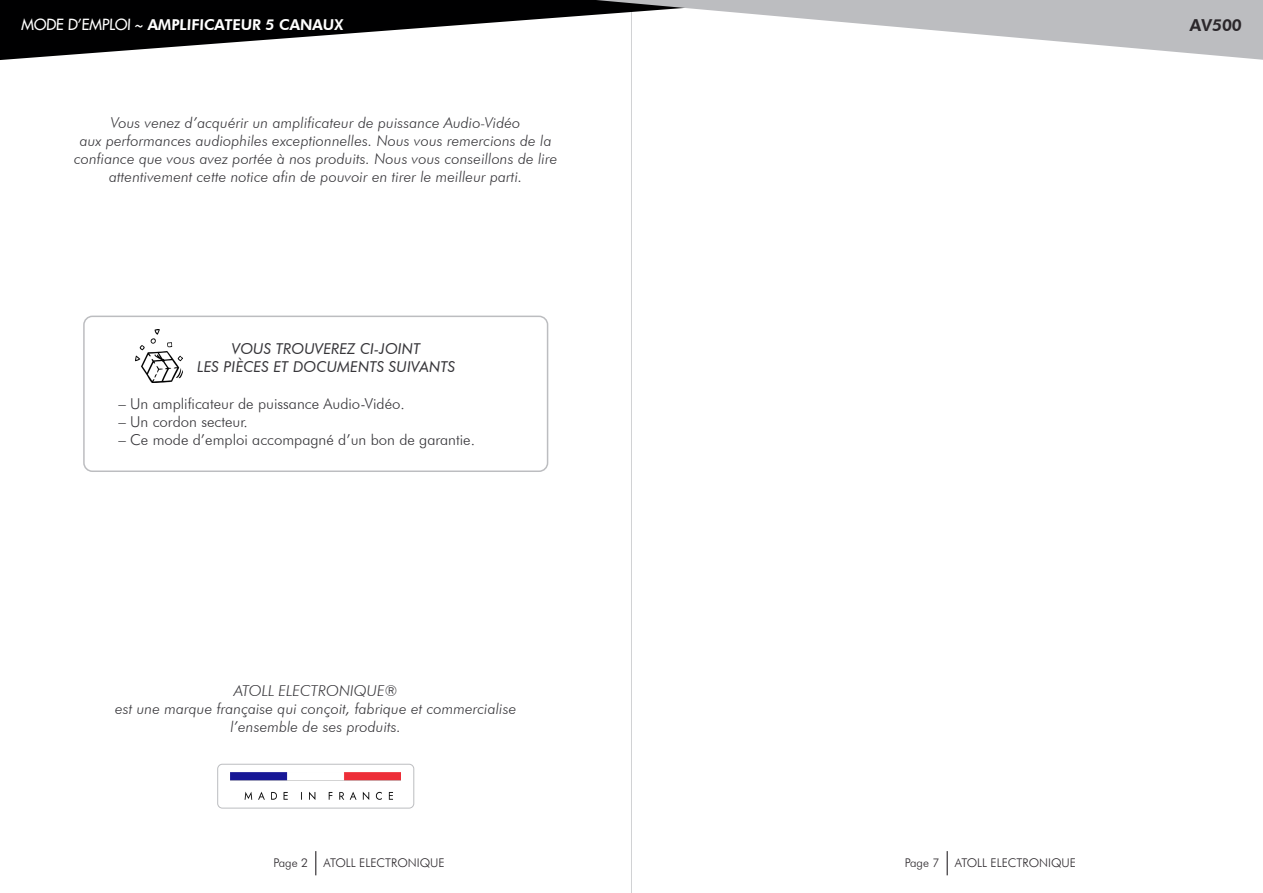
<style>
.page{position:relative;width:1263px;height:893px;background:#fff}
.page>*{position:absolute;margin:0;border:0;box-sizing:border-box;transform-origin:0 0}
.t1{font:800 16.5px "Futura BT";color:#2b272b}
.t2{font:italic 300 15px/18px "Futura BT";letter-spacing:.005em;color:#363539;text-align:center}
.t3{font:300 15px "Futura BT";color:#363539}
.t4{font:italic 15px "Futura BT";letter-spacing:.005em;color:#363539}
.t5{font:800 15px "Futura BT";letter-spacing:-.02em;color:#fff}
.t6{font:300 12px "Futura BT";color:#2b272b}
.s1{font-family:"Futura LT";font-weight:400}
</style>
<div class="page">
<hr style="left:631px;top:0;width:1px;height:893px;background:#d1d2d4">
<svg style="left:0;top:0;width:359px;height:60px;fill:#000001"></svg>
<svg style="left:359px;top:0;width:904px;height:60px"></svg>
<svg style="left:315px;top:851px;width:1px;height:24px"></svg>
<svg style="left:947px;top:851px;width:1px;height:24px"></svg>
<div style="left:83px;top:316px;width:465px;height:156px;border:2px solid #bcbdc0;border-radius:9px"></div>
<img style="left:136px;top:330px;width:47px;height:52px">
<img style="left:230px;top:773px;width:171px;height:26px">
<div style="left:217px;top:764px;width:197px;height:44px;border:1px solid #bcbdc0;border-radius:5px"></div>
<p class="t5" style="left:21px;top:16px;width:324px"><span class="s1">MODE D’EMPLOI ~</span> AMPLIFICATEUR 5 CANAUX</p>
<p class="t1" style="left:1189px;top:15px;width:55px">AV500</p>
<p class="t2" style="left:111px;top:113px;width:411px">Vous venez d’acquérir un amplificateur de puissance Audio-Vidéo</p>
<p class="t2" style="left:74px;top:131px;width:485px">aux performances audiophiles exceptionnelles. Nous vous remercions de la confiance que vous avez portée à nos produits. Nous vous conseillons de lire attentivement cette notice afin de pouvoir en tirer le meilleur parti.</p>
<p class="t4" style="left:232px;top:340px;width:190px">VOUS TROUVEREZ CI-JOINT</p>
<p class="t4" style="left:197px;top:358px;width:260px">LES PIÈCES ET DOCUMENTS SUIVANTS</p>
<p class="t3" style="left:118px;top:394px;width:288px">– Un amplificateur de puissance Audio-Vidéo.</p>
<p class="t3" style="left:118px;top:412px;width:131px">– Un cordon secteur.</p>
<p class="t3" style="left:118px;top:430px;width:358px">– Ce mode d’emploi accompagné d’un bon de garantie.</p>
<p class="t2" style="left:234px;top:681px;width:165px">ATOLL ELECTRONIQUE®</p>
<p class="t2" style="left:115px;top:699px;width:403px">est une marque française qui conçoit, fabrique et commercialise</p>
<p class="t2" style="left:230px;top:717px;width:172px">l’ensemble de ses produits.</p>
<p class="t6" style="left:273px;top:855px;width:36px">Page 2</p>
<p class="t6" style="left:905px;top:855px;width:36px">Page 7</p>
<p class="t6" style="left:955px;top:855px;width:123px">ATOLL ELECTRONIQUE</p>
<p class="t6" style="left:323px;top:855px;width:123px">ATOLL ELECTRONIQUE</p>
</div>
